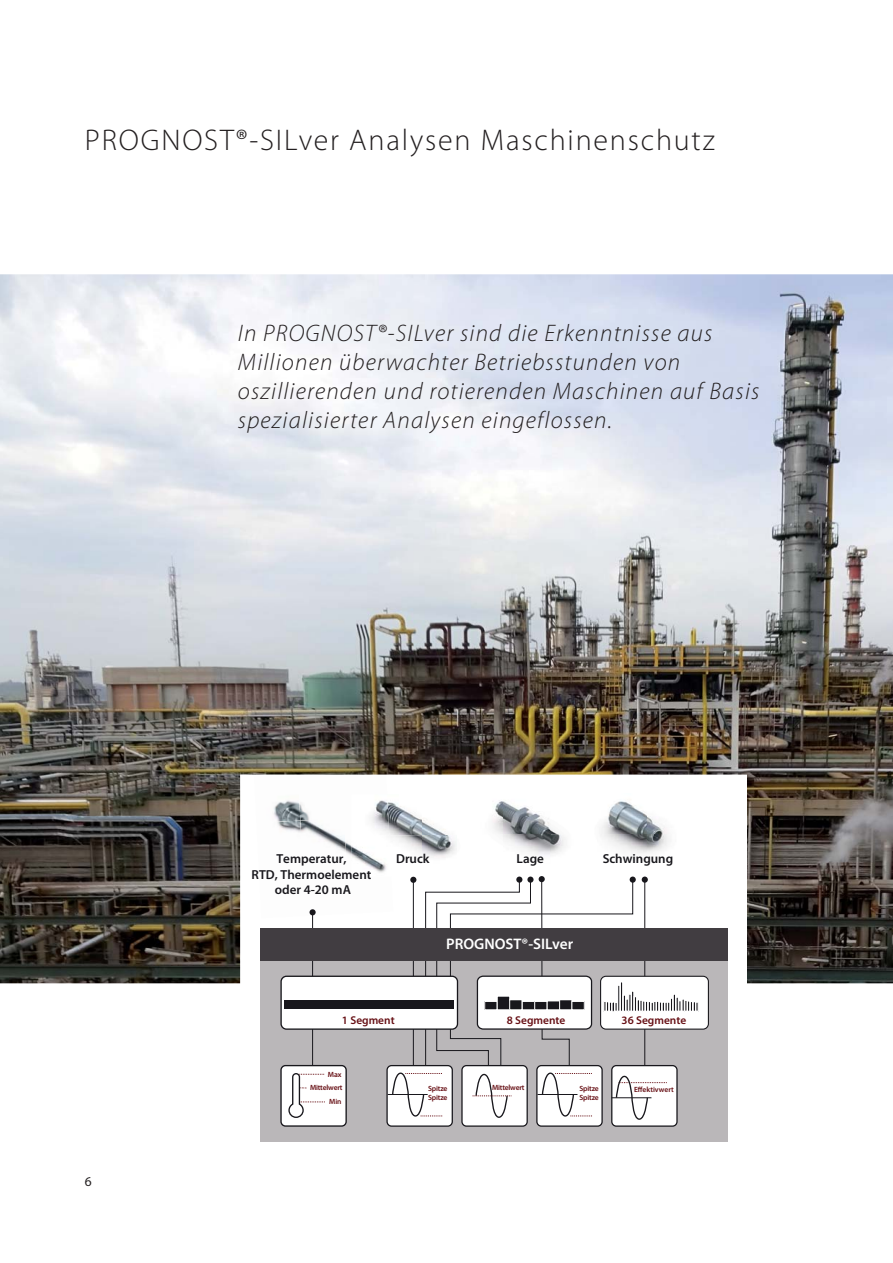
<style>
.page{position:relative;width:893px;height:1263px;background:#fff}
.page>*{position:absolute;margin:0;border:0;box-sizing:border-box;transform-origin:0 0}
.t1{font:300 30px "Myriad Pro";letter-spacing:.06em;color:#231f20}
.t2{font:italic 300 24px/28.8px "Myriad Pro";letter-spacing:.05em;color:#231f20}
.t3{font:600 15.3px "Myriad Pro";color:#fff}
.t4{font:13.5px "Myriad Pro";color:#231f20}
.t5{font:600 13.05px/15.6px "Myriad Pro";color:#18171c;text-align:center}
.t6{font:600 11.4px "Myriad Pro";color:#660f14}
.t7{font:600 7.5px/9.1px "Myriad Pro";letter-spacing:-.025em;color:#660f14}
.t8{font:600 7.5px "Myriad Pro";color:#660f14}
</style>
<div class="page">
<img style="left:0;top:274px;width:892px;height:709px">
<div style="left:241px;top:775px;width:505px;height:384px;background:#fff"></div>
<img style="left:601px;top:801px;width:68px;height:52px">
<img style="left:492px;top:801px;width:74px;height:54px">
<img style="left:389px;top:802px;width:57px;height:33px">
<img style="left:391px;top:835px;width:66px;height:23px">
<img style="left:273px;top:800px;width:25px;height:21px">
<img style="left:298px;top:802px;width:12px;height:19px">
<img style="left:277px;top:821px;width:23px;height:12px">
<img style="left:300px;top:818px;width:44px;height:33px">
<img style="left:344px;top:838px;width:7px;height:18px">
<img style="left:371px;top:800px;width:18px;height:34px">
<img style="left:351px;top:845px;width:35px;height:28px">
<div style="left:260px;top:931px;width:468px;height:211px;background:#bab7b9"></div>
<div style="left:462px;top:1066px;width:65px;height:60px;background:#fff;border-radius:4px"></div>
<div style="left:461px;top:1065px;width:67px;height:62px;border:1px solid #18171c;border-radius:4px"></div>
<div style="left:600px;top:976px;width:108px;height:53px;background:#fff;border-radius:5px"></div>
<div style="left:600px;top:976px;width:109px;height:54px;border:1px solid #18171c;border-radius:5px"></div>
<hr style="left:312px;top:912px;width:1px;height:187px;background:#18171c">
<svg style="left:309px;top:909px;width:6px;height:6px"></svg>
<div style="left:281px;top:1066px;width:65px;height:60px;background:#fff;border-radius:4px"></div>
<div style="left:280px;top:1065px;width:67px;height:62px;border:1px solid #18171c;border-radius:4px"></div>
<svg style="left:288px;top:1073px;width:37px;height:45px"></svg>
<div style="left:537px;top:1066px;width:65px;height:60px;background:#fff;border-radius:4px"></div>
<div style="left:536px;top:1065px;width:66px;height:62px;border:1px solid #18171c;border-radius:4px"></div>
<div style="left:611px;top:1066px;width:66px;height:60px;background:#fff;border-radius:4px"></div>
<div style="left:611px;top:1065px;width:66px;height:62px;border:1px solid #18171c;border-radius:4px"></div>
<div style="left:281px;top:976px;width:176px;height:53px;background:#fff;border-radius:5px"></div>
<div style="left:280px;top:976px;width:178px;height:54px;border:1px solid #18171c;border-radius:5px"></div>
<div style="left:260px;top:928px;width:468px;height:32px;background:#413d41"></div>
<div style="left:387px;top:1066px;width:65px;height:60px;background:#fff;border-radius:4px"></div>
<div style="left:386px;top:1065px;width:67px;height:62px;border:1px solid #18171c;border-radius:4px"></div>
<hr style="left:387px;top:1094px;width:40px;height:1px;background:#18171c">
<svg style="left:391px;top:876px;width:307px;height:244px"></svg>
<div style="left:284px;top:1001px;width:170px;height:8px;background:#18171c"></div>
<p class="t1" style="left:85px;top:129px;width:631px">PROGNOST®-SILver Analysen Maschinenschutz</p>
<p class="t2" style="left:238px;top:320px;width:523px">In PROGNOST®-SILver sind die Erkenntnisse aus Millionen überwachter Betriebsstunden von oszillierenden und rotierenden Maschinen auf Basis spezialisierter Analysen eingeflossen.</p>
<p class="t5" style="left:396px;top:852px;width:35px">Druck</p>
<p class="t5" style="left:276px;top:852px;width:72px">Temperatur,</p>
<p class="t5" style="left:516px;top:852px;width:29px">Lage</p>
<p class="t5" style="left:251px;top:867px;width:121px">RTD, Thermoelement oder 4-20 mA</p>
<p class="t5" style="left:602px;top:852px;width:72px">Schwingung</p>
<p class="t3" style="left:446px;top:938px;width:129px">PROGNOST®-SILver</p>
<p class="t6" style="left:342px;top:1016px;width:54px">1 Segment</p>
<p class="t6" style="left:507px;top:1016px;width:60px">8 Segmente</p>
<p class="t6" style="left:621px;top:1016px;width:66px">36 Segmente</p>
<p class="t4" style="left:85px;top:1174px;width:8px">6</p>
<p class="t7" style="left:328px;top:1070px;width:15px">Max</p>
<p class="t7" style="left:329px;top:1098px;width:14px">Min</p>
<p class="t7" style="left:310px;top:1083px;width:34px">Mittelwert</p>
<p class="t7" style="left:492px;top:1084px;width:34px">Mittelwert</p>
<p class="t7" style="left:428px;top:1085px;width:21px">Spitze<br>Spitze</p>
<p class="t7" style="left:579px;top:1085px;width:21px">Spitze<br>Spitze</p>
<p class="t8" style="left:634px;top:1087px;width:41px">Effektivwert</p>
</div>
